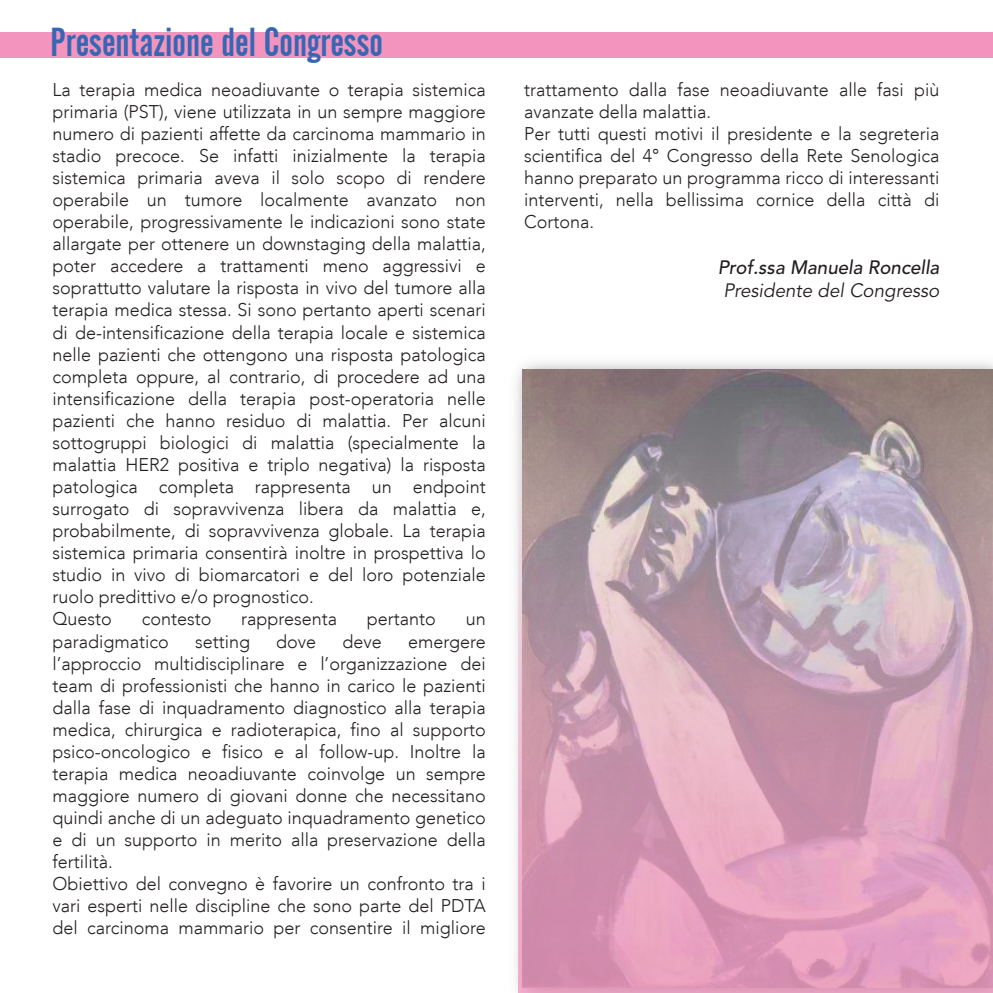
<style>
.page{position:relative;width:993px;height:993px;background:#fff}
.page>*{position:absolute;margin:0;border:0;box-sizing:border-box;transform-origin:0 0}
.t1{font:40.25px "Alternate Gothic No 2 BT";color:#3767b2;scale:.95 1}
.t2{font:italic 500 19.25px "Avenir LT Std";color:#231f20}
.t3{font:italic 19.25px "Avenir LT Std";color:#231f20}
.t4{font:300 18.38px/22.1px "Avenir LT";color:#231f20}
</style>
<div class="page">
<div style="left:0;top:33px;width:992px;height:25px;background:#f394bf"></div>
<svg style="left:518px;top:32px;width:474px;height:960px"></svg>
<h1 class="t1" style="left:50px;top:20px;width:352px">Presentazione del Congresso</h1>
<p class="t4" style="left:53px;top:78px;width:434px">La terapia medica neoadiuvante o terapia sistemica primaria (PST), viene utilizzata in un sempre maggiore numero di pazienti affette da carcinoma mammario in stadio precoce. Se infatti inizialmente la terapia sistemica primaria aveva il solo scopo di rendere operabile un tumore localmente avanzato non operabile, progressivamente le indicazioni sono state allargate per ottenere un downstaging della malattia, poter accedere a trattamenti meno aggressivi e soprattutto valutare la risposta in vivo del tumore alla terapia medica stessa. Si sono pertanto aperti scenari di de-intensificazione della terapia locale e sistemica nelle pazienti che ottengono una risposta patologica completa oppure, al contrario, di procedere ad una intensificazione della terapia post-operatoria nelle pazienti che hanno residuo di malattia. Per alcuni sottogruppi biologici di malattia (specialmente la malattia HER2 positiva e triplo negativa) la risposta patologica completa rappresenta un endpoint surrogato di sopravvivenza libera da malattia e, probabilmente, di sopravvivenza globale. La terapia sistemica primaria consentirà inoltre in prospettiva lo studio in vivo di biomarcatori e del loro potenziale ruolo predittivo e/o prognostico.<br>Questo</p>
<p class="t4" style="left:142px;top:608px;width:71px">contesto</p>
<p class="t4" style="left:241px;top:608px;width:97px">rappresenta</p>
<p class="t4" style="left:367px;top:608px;width:70px">pertanto</p>
<p class="t4" style="left:465px;top:608px;width:21px">un</p>
<p class="t4" style="left:53px;top:630px;width:118px">paradigmatico</p>
<p class="t4" style="left:195px;top:630px;width:56px">setting</p>
<p class="t4" style="left:276px;top:630px;width:41px">dove</p>
<p class="t4" style="left:342px;top:630px;width:41px">deve</p>
<p class="t4" style="left:53px;top:630px;width:434px;text-indent:355px">emergere l’approccio multidisciplinare e l’organizzazione dei team di professionisti che hanno in carico le pazienti dalla fase di inquadramento diagnostico alla terapia medica, chirurgica e radioterapica, fino al supporto psico-oncologico e fisico e al follow-up. Inoltre la terapia medica neoadiuvante coinvolge un sempre maggiore numero di giovani donne che necessitano quindi anche di un adeguato inquadramento genetico e di un supporto in merito alla preservazione della fertilità.<br>Obiettivo del convegno è favorire un confronto tra i vari esperti nelle discipline che sono parte del PDTA del carcinoma mammario per consentire il migliore</p>
<p class="t4" style="left:524px;top:78px;width:416px">trattamento dalla fase neoadiuvante alle fasi più avanzate della malattia.<br>Per tutti questi motivi il presidente e la segreteria scientifica del 4° Congresso della Rete Senologica hanno preparato un programma ricco di interessanti interventi, nella bellissima cornice della città di Cortona.</p>
<p class="t2" style="left:717px;top:256px;width:223px">Prof.ssa Manuela Roncella</p>
<p class="t3" style="left:723px;top:279px;width:217px">Presidente del Congresso</p>
</div>
